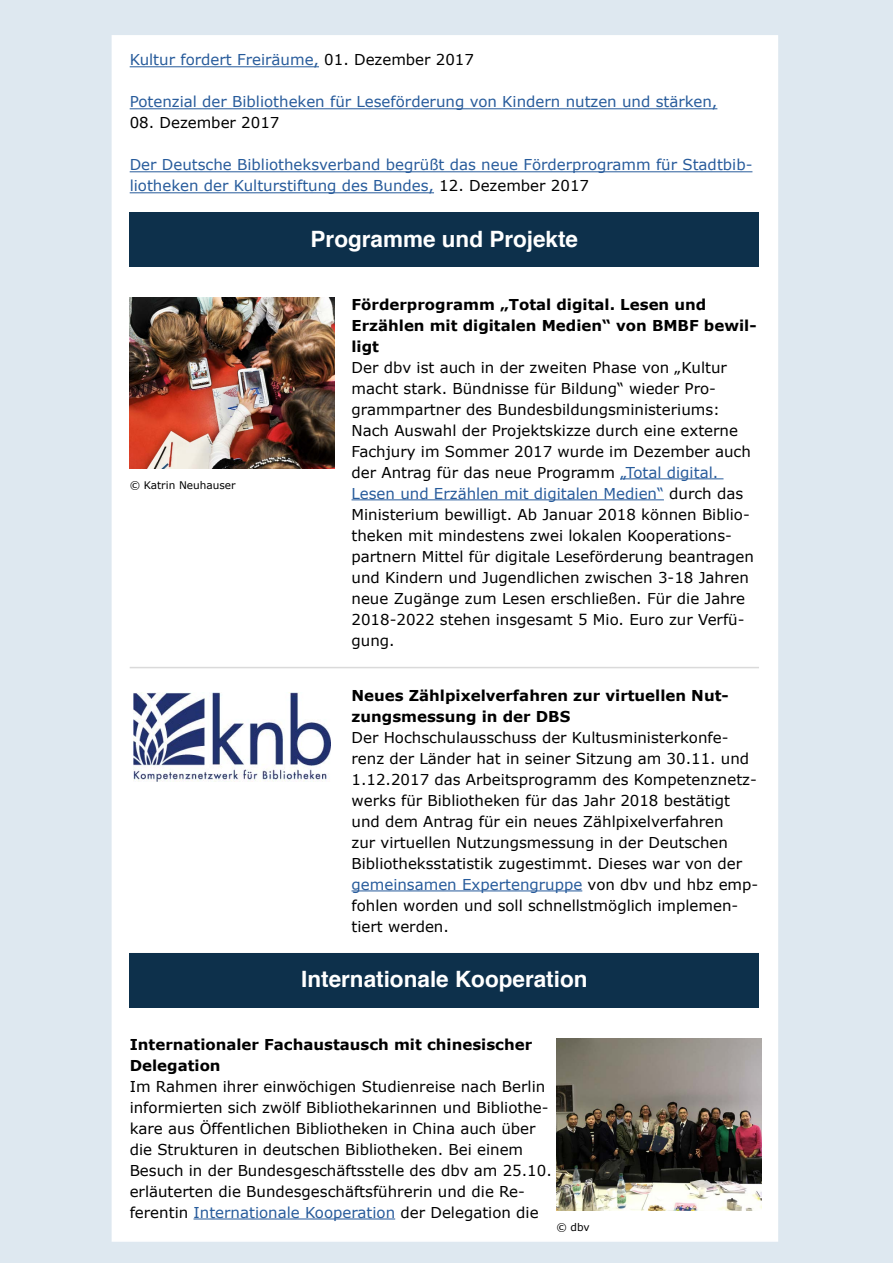
<style>
.page{position:relative;width:893px;height:1263px;background:#dee8f0}
.page>*{position:absolute;margin:0;border:0;box-sizing:border-box;transform-origin:0 0}
.t1{font:700 22.5px "Helvetica";color:#fff}
.t2{font:15px/21px "Verdana";color:#000}
.t3{font:15px/21px "Verdana";color:#275b9b}
.t4{font:700 15px/21px "Verdana";color:#000}
.t5{font:10.5px "Verdana";color:#000}
.s1{color:#000}
.s2{color:#275b9b}
</style>
<div class="page">
<div style="left:112px;top:35px;width:666px;height:1207px;background:#fff"></div>
<hr style="left:130px;top:66px;width:189px;height:1px;background:#275b9b">
<hr style="left:130px;top:108px;width:587px;height:1px;background:#275b9b">
<hr style="left:130px;top:171px;width:622px;height:1px;background:#275b9b">
<hr style="left:130px;top:192px;width:304px;height:1px;background:#275b9b">
<div style="left:130px;top:213px;width:629px;height:54px;background:#0d304b"></div>
<hr style="left:620px;top:478px;width:103px;height:1px;background:#275b9b">
<hr style="left:351px;top:499px;width:313px;height:1px;background:#275b9b">
<hr style="left:130px;top:667px;width:629px;height:1px;background:#dadada">
<hr style="left:351px;top:890px;width:231px;height:1px;background:#275b9b">
<div style="left:130px;top:953px;width:629px;height:54px;background:#0d304b"></div>
<hr style="left:194px;top:1218px;width:201px;height:1px;background:#275b9b">
<img style="left:130px;top:297px;width:204px;height:171px">
<img style="left:556px;top:1039px;width:205px;height:171px">
<img style="left:133px;top:692px;width:198px;height:89px">
<p class="t3" style="left:130px;top:50px;width:346px">Kultur fordert Freiräume, <span class="s1">01. Dezember 2017</span></p>
<p class="t3" style="left:130px;top:92px;width:589px">Potenzial der Bibliotheken für Leseförderung von Kindern nutzen und stärken,</p>
<p class="t2" style="left:130px;top:113px;width:151px">08. Dezember 2017</p>
<p class="t3" style="left:130px;top:155px;width:624px">Der Deutsche Bibliotheksverband begrüßt das neue Förderprogramm für Stadtbib&shy;liotheken der Kulturstiftung des Bundes, <span class="s1">12. Dezember 2017</span></p>
<h1 class="t1" style="left:311px;top:220px;width:269px">Programme und Projekte</h1>
<p class="t5" style="left:130px;top:479px;width:107px">© Katrin Neuhauser</p>
<p class="t4" style="left:351px;top:294px;width:406px">Förderprogramm „Total digital. Lesen und<br>Erzählen mit digitalen Medien“ von BMBF bewil&shy;ligt</p>
<p class="t2" style="left:351px;top:357px;width:404px">Der dbv ist auch in der zweiten Phase von „Kultur macht stark. Bündnisse für Bildung“ wieder Pro&shy;grammpartner des Bundesbildungsministeriums:<br>Nach Auswahl der Projektskizze durch eine externe Fachjury im Sommer 2017 wurde im Dezember auch der Antrag für das neue Programm <span class="s2">„Total digital.<br>Lesen und Erzählen mit digitalen Medien“</span> durch das Ministerium bewilligt. Ab Januar 2018 können Biblio&shy;theken mit mindestens zwei lokalen Kooperations&shy;partnern Mittel für digitale Leseförderung beantragen und Kindern und Jugendlichen zwischen 3-18 Jahren neue Zugänge zum Lesen erschließen. Für die Jahre 2018-2022 stehen insgesamt 5 Mio. Euro zur Verfü&shy;gung.</p>
<p class="t4" style="left:351px;top:685px;width:379px">Neues Zählpixelverfahren zur virtuellen Nut&shy;zungsmessung in der DBS</p>
<p class="t2" style="left:351px;top:727px;width:408px">Der Hochschulausschuss der Kultusministerkonfe&shy;renz der Länder hat in seiner Sitzung am 30.11. und 1.12.2017 das Arbeitsprogramm des Kompetenznetz&shy;werks für Bibliotheken für das Jahr 2018 bestätigt und dem Antrag für ein neues Zählpixelverfahren<br>zur virtuellen Nutzungsmessung in der Deutschen Bibliotheksstatistik zugestimmt. Dieses war von der <span class="s2">gemeinsamen Expertengruppe</span> von dbv und hbz emp&shy;fohlen worden und soll schnellstmöglich implemen&shy;tiert werden.</p>
<h1 class="t1" style="left:301px;top:960px;width:288px">Internationale Kooperation</h1>
<p class="t4" style="left:130px;top:1034px;width:404px">Internationaler Fachaustausch mit chinesischer<br>Delegation</p>
<p class="t2" style="left:130px;top:1076px;width:424px">Im Rahmen ihrer einwöchigen Studienreise nach Berlin informierten sich zwölf Bibliothekarinnen und Bibliothe&shy;kare aus Öffentlichen Bibliotheken in China auch über die Strukturen in deutschen Bibliotheken. Bei einem Besuch in der Bundesgeschäftsstelle des dbv am 25.10. erläuterten die Bundesgeschäftsführerin und die Re&shy;ferentin <span class="s2">Internationale Kooperation</span> der Delegation die</p>
<p class="t5" style="left:556px;top:1220px;width:35px">© dbv</p>
</div>
